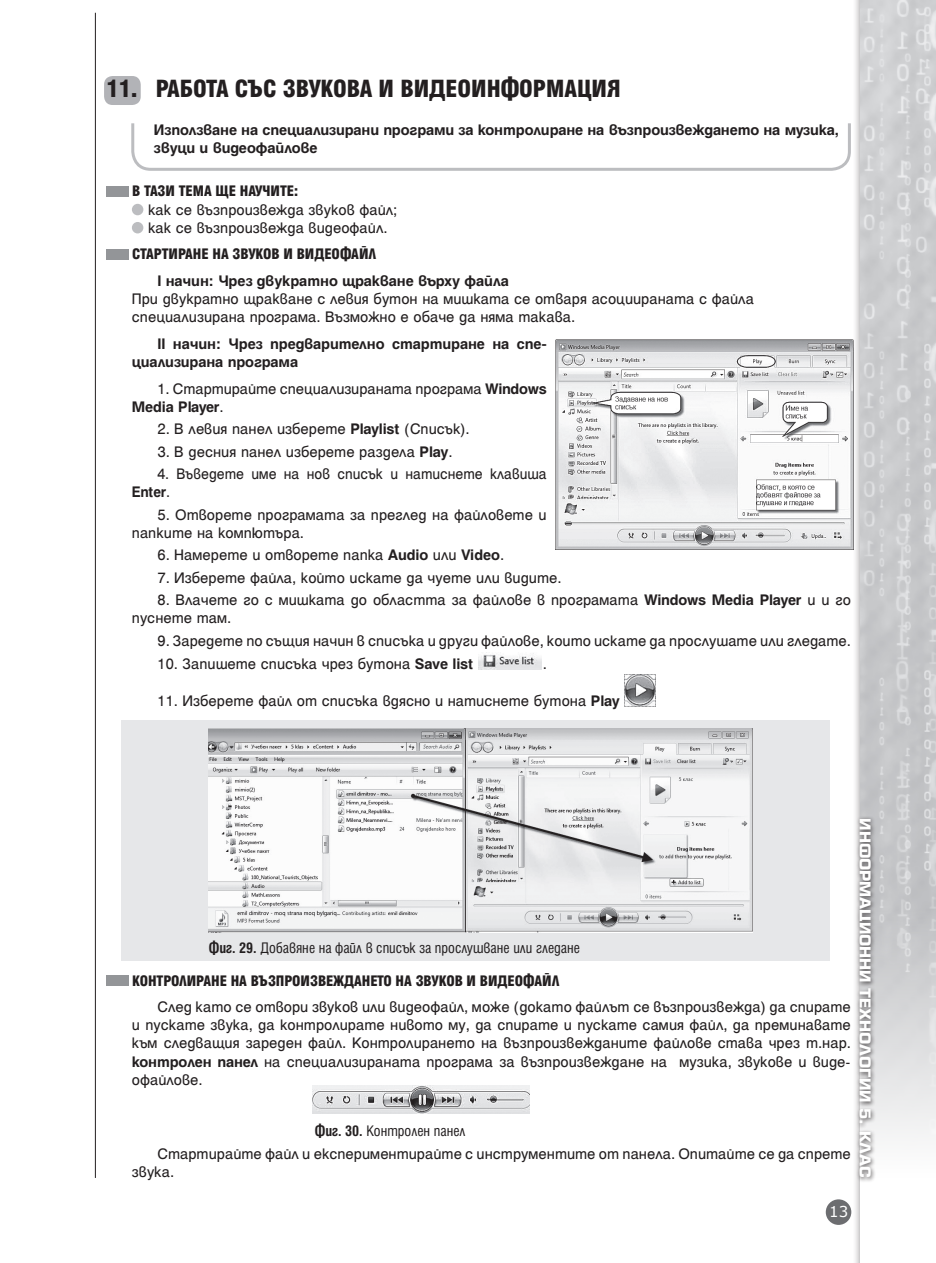
<style>
.page{position:relative;width:936px;height:1263px;background:#fff}
.page>*{position:absolute;margin:0;border:0;box-sizing:border-box;transform-origin:0 0}
.t1{font:900 condensed 27px "Helen Bg";color:#231f20}
.t2{font:16.5px/18.1px "Helen Bg";color:#231f20}
.t3{font:700 16.5px/18.1px "Helen Bg";letter-spacing:-.01em;color:#231f20}
.t4{font:900 condensed 16.5px "Helen Bg";color:#231f20}
.t5{font:condensed 16.5px "Helen Bg";color:#231f20}
.t6{font:16.5px/18.1px "Helen Bg";color:#231f20;scale:.95 1}
.t7{font:700 15px "SP Europa";color:#fff}
.t8{font:15px "Verdana";color:#fff}
.s1{font-weight:700}
.s2{font-weight:700;font-stretch:condensed}
.s3{font-stretch:condensed}
</style>
<div class="page">
<img style="left:860px;top:0;width:75px;height:1138px">
<div style="left:825px;top:1199px;width:26px;height:26px;background:#6c6d70;border-radius:50%"></div>
<div style="left:855px;top:816px;width:21px;height:367px;background:#231f20;opacity:.75"></div>
<hr style="left:95px;top:13px;width:1px;height:1165px;background:#231f20">
<div style="left:121px;top:720px;width:708px;height:241px;background:#e6e7e9"></div>
<div style="left:104px;top:76px;width:37px;height:29px;background:#b2b3b7;border-radius:9px"></div>
<div style="left:106px;top:186px;width:22px;height:10px;background:#939598"></div>
<div style="left:132px;top:204px;width:11px;height:11px;background:#bcbdc0;border-radius:50%"></div>
<div style="left:132px;top:222px;width:11px;height:11px;background:#bcbdc0;border-radius:50%"></div>
<div style="left:106px;top:249px;width:22px;height:10px;background:#939598"></div>
<img style="left:478px;top:652px;width:63px;height:18px">
<img style="left:624px;top:675px;width:31px;height:31px">
<svg style="left:131px;top:123px;width:720px;height:48px"></svg>
<div style="left:106px;top:975px;width:22px;height:10px;background:#939598"></div>
<img style="left:208px;top:728px;width:544px;height:204px">
<img style="left:555px;top:339px;width:298px;height:210px">
<img style="left:313px;top:1086px;width:216px;height:28px">
<h1 class="t1" style="left:106px;top:75px;width:515px">11. РАБОТА СЪС ЗВУКОВА И ВИДЕОИНФОРМАЦИЯ</h1>
<p class="t3" style="left:154px;top:121px;width:686px">Използване на специализирани програми за контролиране на възпроизвеждането на музика, звуци и видеофайлове</p>
<p class="t4" style="left:132px;top:183px;width:168px">В ТАЗИ ТЕМА ЩЕ НАУЧИТЕ:</p>
<p class="t2" style="left:148px;top:201px;width:251px">как се възпроизвежда звуков файл; как се възпроизвежда видеофайл.</p>
<p class="t4" style="left:132px;top:246px;width:245px">СТАРТИРАНЕ НА ЗВУКОВ И ВИДЕОФАЙЛ</p>
<p class="t3" style="left:157px;top:272px;width:353px">I начин: Чрез двукратно щракване върху файла</p>
<p class="t2" style="left:132px;top:289px;width:623px">При двукратно щракване с левия бутон на мишката се отваря асоциираната с файла специализирана програма. Възможно е обаче да няма такава.</p>
<p class="t3" style="left:132px;top:335px;width:416px;text-indent:26px">II начин: Чрез предварително стартиране на спе&shy;циализирана програма</p>
<p class="t2" style="left:132px;top:379px;width:416px;text-indent:26px">1. Стартирайте специализираната програма <span class="s1">Windows<br>Media Player</span>.</p>
<p class="t2" style="left:157px;top:420px;width:314px">2. В левия панел изберете <span class="s1">Playlist</span> (Списък).</p>
<p class="t2" style="left:157px;top:442px;width:296px">3. В десния панел изберете раздела <span class="s1">Play</span>.</p>
<p class="t6" style="left:132px;top:464px;width:438px;text-indent:26px">4. Въведете име на нов списък и натиснете клавиша<br><span class="s1">Enter</span>.</p>
<p class="t2" style="left:132px;top:505px;width:416px;text-indent:26px">5. Отворете програмата за преглед на файловете и папките на компютъра.</p>
<p class="t2" style="left:157px;top:546px;width:348px">6. Намерете и отворете папка <span class="s1">Audio</span> или <span class="s1">Video</span>.</p>
<p class="t2" style="left:157px;top:568px;width:405px">7. Изберете файла, който искате да чуете или видите.</p>
<p class="t2" style="left:132px;top:590px;width:720px;text-indent:26px">8. Влачете го с мишката до областта за файлове в програмата <span class="s1">Windows Media Player</span> и и го пуснете там.</p>
<p class="t2" style="left:157px;top:631px;width:695px">9. Заредете по същия начин в списъка и други файлове, които искате да прослушате или гледате.</p>
<p class="t2" style="left:157px;top:654px;width:317px">10. Запишете списъка чрез бутона <span class="s1">Save list</span></p>
<p class="t2" style="left:542px;top:654px;width:5px">.</p>
<p class="t2" style="left:157px;top:691px;width:464px">11. Изберете файл от списъка вдясно и натиснете бутона <span class="s1">Play</span></p>
<p class="t5" style="left:208px;top:939px;width:373px"><span class="s1">Фиг. 29.</span> Добавяне на файл в списък за прослушване или гледане</p>
<p class="t4" style="left:132px;top:972px;width:428px">КОНТРОЛИРАНЕ НА ВЪЗПРОИЗВЕЖДАНЕТО НА ЗВУКОВ И ВИДЕОФАЙЛ</p>
<p class="t2" style="left:132px;top:997px;width:720px;text-align:justify;text-indent:26px">След като сe отвори звуков или видеофайл, може (докато файлът се възпроизвежда) да спирате и пускате звука, да контролирате нивото му, да спирате и пускате самия файл, да преминавате към следващия зареден файл. Контролирането на възпроизвежданите файлове става чрез т.нар. <span class="s1">контролен панел</span> на специализираната програма за възпроизвеждане на музика, звукове и виде&shy;офайлове.</p>
<p class="t2" style="left:157px;top:1119px;width:695px;line-height:23.2px;text-indent:157px"><span class="s2">Фиг. 30.</span> <span class="s3">Контролен панел<br></span>Стартирайте файл и експериментирайте с инструментите от панела. Опитайте се да спрете</p>
<p class="t2" style="left:132px;top:1163px;width:44px">звука.</p>
<p class="t7" style="left:873px;top:818px;width:361px;rotate:90deg">ИНФОРМАЦИОННИ ТЕХНОЛОГИИ 5. КЛАС</p>
<p class="t8" style="left:829px;top:1202px;width:21px">13</p>
</div>
